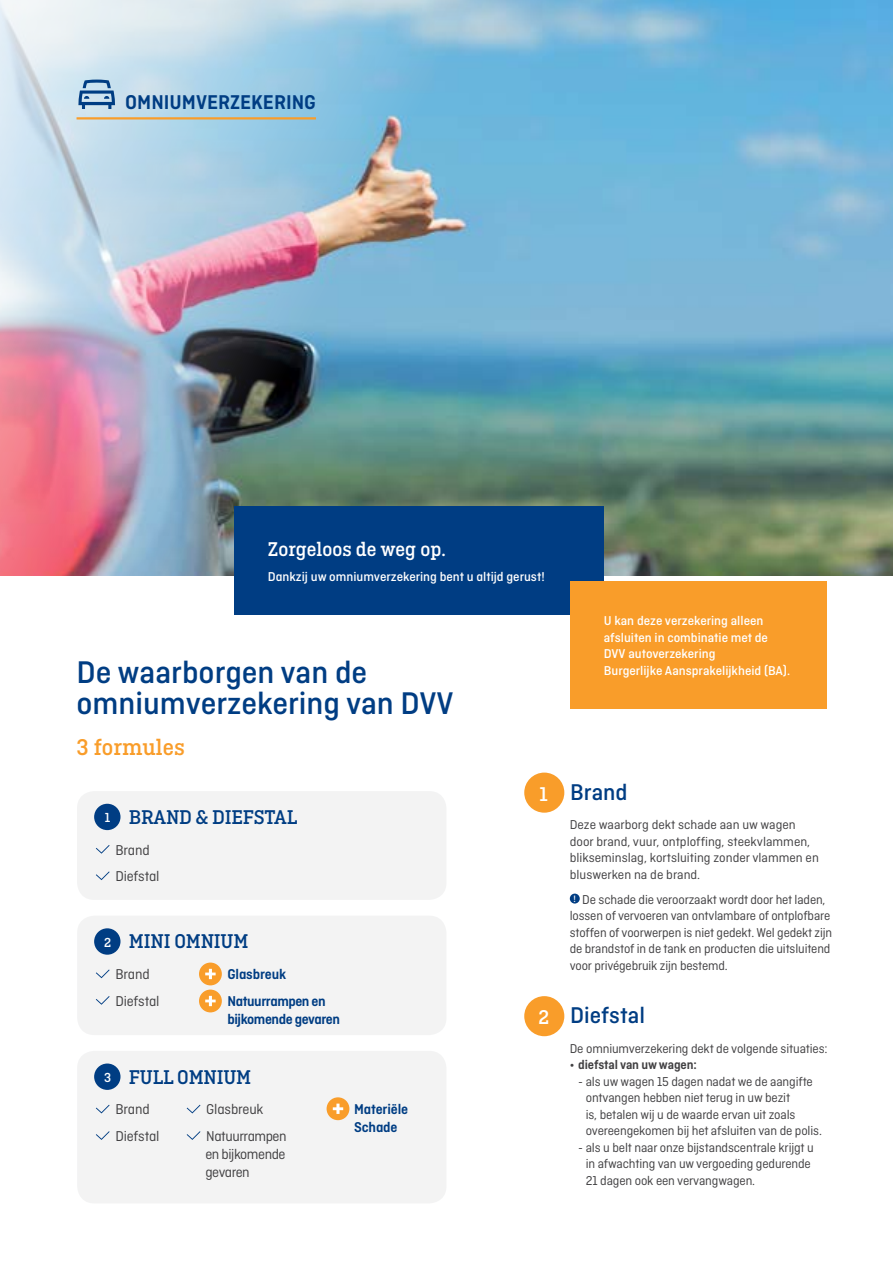
<style>
.page{position:relative;width:893px;height:1263px;background:#fff}
.page>*{position:absolute;margin:0;border:0;box-sizing:border-box;transform-origin:0 0}
.t1{font:500 33px/31.2px "Ciutadella";color:#003d83}
.t2{font:500 24px "Ciutadella";color:#003d83}
.t3{font:500 24px "Ciutadella Slab";color:#f99d2a}
.t4{font:500 21px "Ciutadella Slab";letter-spacing:-.01em;color:#003d83}
.t5{font:500 21px "Ciutadella Slab";color:#fff}
.t6{font:600 21px "Ciutadella";color:#003d83}
.t7{font:15px/26.5px "Ciutadella";letter-spacing:-.015em;color:#414042}
.t8{font:600 15px/26.5px "Ciutadella";letter-spacing:-.03em;color:#003d83}
.t9{font:600 15px/18px "Ciutadella";letter-spacing:-.01em;color:#003d83}
.t10{font:500 13.8px "Ciutadella Slab";color:#fff}
.t11{font:13.5px/16.5px "Ciutadella";letter-spacing:-.01em;color:#414042}
.t12{font:500 13.5px/16.5px "Ciutadella";color:#fff}
.t13{font:600 13.5px "Ciutadella";letter-spacing:-.01em;color:#414042}
.s1{font-weight:500;font-size:9.75px;color:#fff}
</style>
<div class="page">
<img style="left:0;top:0;width:893px;height:576px">
<hr style="left:77px;top:117px;width:239px;height:2px;background:#f99d2a">
<svg style="left:78px;top:80px;width:37px;height:29px"></svg>
<div style="left:570px;top:893px;width:10px;height:10px;background:#003d83;border-radius:50%"></div>
<div style="left:524px;top:772px;width:40px;height:41px;background:#f99d2a;border-radius:50%"></div>
<div style="left:524px;top:996px;width:40px;height:40px;background:#f99d2a;border-radius:50%"></div>
<div style="left:234px;top:506px;width:370px;height:109px;background:#003d83"></div>
<div style="left:570px;top:581px;width:256px;height:128px;background:#f99d2a"></div>
<div style="left:77px;top:791px;width:369px;height:109px;background:#f3f3f3;border-radius:17px"></div>
<svg style="left:96px;top:845px;width:14px;height:9px"></svg>
<svg style="left:96px;top:871px;width:14px;height:9px"></svg>
<div style="left:94px;top:804px;width:26px;height:26px;background:#003d83;border-radius:50%"></div>
<div style="left:77px;top:916px;width:369px;height:119px;background:#f3f3f3;border-radius:17px"></div>
<div style="left:77px;top:1051px;width:369px;height:152px;background:#f3f3f3;border-radius:17px"></div>
<svg style="left:96px;top:969px;width:14px;height:9px"></svg>
<svg style="left:96px;top:996px;width:14px;height:9px"></svg>
<svg style="left:96px;top:1105px;width:14px;height:8px"></svg>
<svg style="left:96px;top:1131px;width:14px;height:9px"></svg>
<svg style="left:187px;top:1105px;width:13px;height:8px"></svg>
<svg style="left:187px;top:1131px;width:13px;height:9px"></svg>
<div style="left:94px;top:928px;width:26px;height:27px;background:#003d83;border-radius:50%"></div>
<div style="left:94px;top:1063px;width:26px;height:27px;background:#003d83;border-radius:50%"></div>
<div style="left:199px;top:962px;width:23px;height:23px;background:#f99d2a;border-radius:50%"></div>
<svg style="left:205px;top:969px;width:11px;height:10px"></svg>
<div style="left:199px;top:989px;width:23px;height:23px;background:#f99d2a;border-radius:50%"></div>
<svg style="left:205px;top:996px;width:11px;height:10px"></svg>
<div style="left:327px;top:1097px;width:22px;height:23px;background:#f99d2a;border-radius:50%"></div>
<svg style="left:333px;top:1103px;width:10px;height:11px"></svg>
<h3 class="t6" style="left:125px;top:90px;width:192px">OMNIUMVERZEKERING</h3>
<h3 class="t5" style="left:268px;top:537px;width:179px">Zorgeloos de weg op.</h3>
<p class="t12" style="left:268px;top:568px;width:278px">Dankzij uw omniumverzekering bent u altijd gerust!</p>
<h1 class="t1" style="left:77px;top:656px;width:379px">De waarborgen van de omniumverzekering van DVV</h1>
<h2 class="t3" style="left:77px;top:734px;width:110px">3 formules</h2>
<h3 class="t4" style="left:129px;top:805px;width:170px">BRAND &amp; DIEFSTAL</h3>
<p class="t7" style="left:115px;top:836px;width:46px">Brand<br>Diefstal</p>
<p class="t10" style="left:105px;top:810px;width:7px">1</p>
<p class="t10" style="left:104px;top:934px;width:9px">2</p>
<h3 class="t4" style="left:129px;top:930px;width:121px">MINI OMNIUM</h3>
<p class="t7" style="left:115px;top:961px;width:46px">Brand<br>Diefstal</p>
<p class="t8" style="left:227px;top:961px;width:100px">Glasbreuk<br>Natuurrampen en</p>
<p class="t8" style="left:227px;top:1005px;width:114px">bijkomende gevaren</p>
<p class="t10" style="left:104px;top:1070px;width:9px">3</p>
<h3 class="t4" style="left:129px;top:1065px;width:124px">FULL OMNIUM</h3>
<p class="t7" style="left:115px;top:1096px;width:46px">Brand<br>Diefstal</p>
<p class="t7" style="left:206px;top:1096px;width:82px">Glasbreuk<br>Natuurrampen</p>
<p class="t7" style="left:205px;top:1145px;width:82px;line-height:18px">en bijkomende gevaren</p>
<p class="t9" style="left:354px;top:1100px;width:56px">Materiële<br>Schade</p>
<h3 class="t5" style="left:540px;top:782px;width:10px">1</h3>
<h3 class="t5" style="left:538px;top:1005px;width:12px">2</h3>
<p class="t12" style="left:604px;top:613px;width:188px">U kan deze verzekering alleen afsluiten in combinatie met de<br>DVV autoverzekering<br>Burgerlijke Aansprakelijkheid (BA).</p>
<h2 class="t2" style="left:570px;top:779px;width:59px">Brand</h2>
<p class="t11" style="left:570px;top:816px;width:251px">Deze waarborg dekt schade aan uw wagen door brand, vuur, ontploffing, steekvlammen, blikseminslag, kortsluiting zonder vlammen en bluswerken na de brand.</p>
<p class="t11" style="left:570px;top:891px;width:264px"><span class="s1">!</span> De schade die veroorzaakt wordt door het laden, lossen of vervoeren van ontvlambare of ontplofbare stoffen of voorwerpen is niet gedekt. Wel gedekt zijn de brandstof in de tank en producten die uitsluitend voor privégebruik zijn bestemd.</p>
<h2 class="t2" style="left:570px;top:1002px;width:76px">Diefstal</h2>
<p class="t11" style="left:570px;top:1040px;width:259px">De omniumverzekering dekt de volgende situaties:</p>
<p class="t13" style="left:570px;top:1057px;width:129px">• diefstal van uw wagen:</p>
<p class="t11" style="left:586px;top:1073px;width:238px;text-indent:-7px">- als uw wagen 15 dagen nadat we de aangifte ontvangen hebben niet terug in uw bezit<br>is, betalen wij u de waarde ervan uit zoals overeengekomen bij het afsluiten van de polis.</p>
<p class="t11" style="left:586px;top:1139px;width:229px;text-indent:-7px">- als u belt naar onze bijstandscentrale krijgt u in afwachting van uw vergoeding gedurende<br>21 dagen ook een vervangwagen.</p>
</div>
